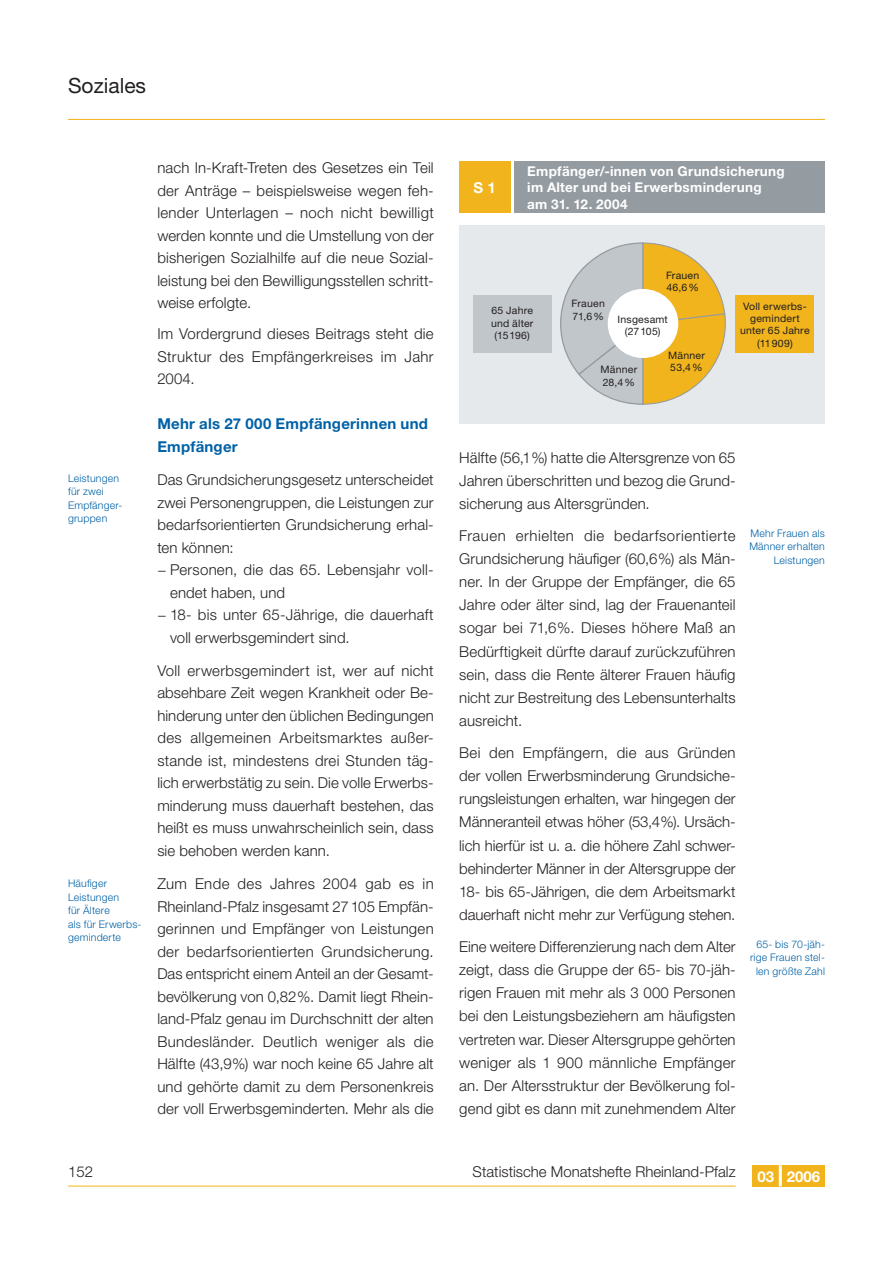
<style>
.page{position:relative;width:893px;height:1263px;background:#fff}
.page>*{position:absolute;margin:0;border:0;box-sizing:border-box;transform-origin:0 0}
.t1{font:21px "Helvetica Neue LT";color:#231f20}
.t2{font:300 15px/22.5px "Helvetica Neue LT";letter-spacing:.01em;color:#231f20;text-align:justify}
.t3{font:700 15px/22.5px "Helvetica Neue LT";letter-spacing:.015em;color:#0061a6}
.t4{font:700 15px "Helvetica Neue LT";color:#fff}
.t5{font:700 13.5px/16.2px "Helvetica Neue LT";letter-spacing:.02em;color:#fff}
.t6{font:300 10.5px/13.5px "Helvetica Neue LT";letter-spacing:.02em;color:#0061a6;text-align:right}
.t7{font:10.35px/12.3px "Helvetica Neue LT";letter-spacing:.02em;color:#231f20;text-align:center}
</style>
<div class="page">
<hr style="left:68px;top:119px;width:757px;height:1px;background:#f1b41c">
<div style="left:753px;top:1165px;width:72px;height:21px;background:#f1b41c"></div>
<hr style="left:779px;top:1165px;width:3px;height:21px;background:#fff">
<hr style="left:68px;top:1186px;width:668px;height:1px;background:#f1b41c">
<div style="left:459px;top:225px;width:366px;height:199px;background:#e6e9eb"></div>
<svg style="left:551px;top:242px;width:175px;height:163px"></svg>
<div style="left:608px;top:289px;width:70px;height:69px;background:#fff;border-radius:50%"></div>
<div style="left:473px;top:295px;width:78px;height:58px;background:#c1c6ca"></div>
<div style="left:736px;top:295px;width:78px;height:58px;background:#f1b41c"></div>
<div style="left:459px;top:162px;width:51px;height:51px;background:#f1b41c"></div>
<div style="left:514px;top:162px;width:311px;height:51px;background:#949ba1"></div>
<h1 class="t1" style="left:68px;top:73px;width:80px">Soziales</h1>
<p class="t6" style="left:68px;top:471px;width:55px;text-align:left">Leistungen für zwei<br>Empfänger&shy;gruppen</p>
<p class="t6" style="left:68px;top:876px;width:75px;text-align:left">Häufiger<br>Leistungen<br>für Ältere<br>als für Erwerbs&shy;geminderte</p>
<p class="t2" style="left:157px;top:156px;width:278px">nach In-Kraft-Treten des Gesetzes ein Teil der Anträge – beispielsweise wegen feh&shy;lender Unterlagen – noch nicht bewilligt werden konnte und die Umstellung von der bisherigen Sozialhilfe auf die neue Sozial&shy;leistung bei den Bewilligungsstellen schritt&shy;weise erfolgte.</p>
<p class="t2" style="left:157px;top:323px;width:278px">Im Vordergrund dieses Beitrags steht die Struktur des Empfängerkreises im Jahr 2004.</p>
<p class="t3" style="left:157px;top:413px;width:272px">Mehr als 27 000 Empfängerinnen und<br>Empfänger</p>
<p class="t2" style="left:157px;top:468px;width:278px">Das Grundsicherungsgesetz unterscheidet</p>
<p class="t2" style="left:157px;top:491px;width:278px">zwei Personengruppen, die Leistungen zur</p>
<p class="t2" style="left:157px;top:513px;width:278px">bedarfsorientierten Grundsicherung erhal-</p>
<p class="t2" style="left:157px;top:536px;width:78px">ten können:</p>
<p class="t2" style="left:157px;top:558px;width:276px">− Personen, die das 65. Lebensjahr voll-</p>
<p class="t2" style="left:170px;top:581px;width:117px">endet haben, und</p>
<p class="t2" style="left:157px;top:603px;width:278px">− 18- bis unter 65-Jährige, die dauerhaft</p>
<p class="t2" style="left:170px;top:626px;width:181px">voll erwerbsgemindert sind.</p>
<p class="t2" style="left:157px;top:659px;width:278px;text-align:left">Voll erwerbsgemindert ist, wer auf nicht absehbare Zeit wegen Krankheit oder Be&shy;hinderung unter den üblichen Bedingungen des allgemeinen Arbeitsmarktes außer&shy;stande ist, mindestens drei Stunden täg&shy;lich erwerbstätig zu sein. Die volle Erwerbs&shy;minderung muss dauerhaft bestehen, das heißt es muss unwahrscheinlich sein, dass sie behoben werden kann.</p>
<p class="t2" style="left:157px;top:872px;width:278px">Zum Ende des Jahres 2004 gab es in Rheinland-Pfalz insgesamt 27105 Empfän&shy;gerinnen und Empfänger von Leistungen der bedarfsorientierten Grundsicherung.<br>Das entspricht einem Anteil an der Gesamt&shy;bevölkerung von 0,82%. Damit liegt Rhein&shy;land-Pfalz genau im Durchschnitt der alten Bundesländer. Deutlich weniger als die Hälfte (43,9%) war noch keine 65 Jahre alt und gehörte damit zu dem Personenkreis der voll Erwerbsgeminderten. Mehr als die</p>
<p class="t4" style="left:474px;top:178px;width:24px">S 1</p>
<p class="t5" style="left:527px;top:163px;width:259px">Empfänger/-innen von Grundsicherung im Alter und bei Erwerbsminderung am 31. 12. 2004</p>
<p class="t7" style="left:666px;top:269px;width:35px;text-align:left">Frauen<br>46,6%</p>
<p class="t7" style="left:572px;top:297px;width:35px;text-align:left">Frauen<br>71,6%</p>
<p class="t7" style="left:491px;top:304px;width:44px">65 Jahre und älter (15196)</p>
<p class="t7" style="left:740px;top:300px;width:71px">Voll erwerbs&shy;gemindert unter 65 Jahre (11909)</p>
<p class="t7" style="left:617px;top:313px;width:52px">Insgesamt (27105)</p>
<p class="t7" style="left:668px;top:349px;width:38px">Männer</p>
<p class="t7" style="left:600px;top:363px;width:38px">Männer</p>
<p class="t7" style="left:670px;top:361px;width:34px">53,4%</p>
<p class="t7" style="left:603px;top:376px;width:34px">28,4%</p>
<p class="t2" style="left:459px;top:445px;width:278px;line-height:23.2px">Hälfte (56,1%) hatte die Altersgrenze von 65<br>Jahren überschritten und bezog die Grund&shy;sicherung aus Altersgründen.</p>
<p class="t2" style="left:459px;top:523px;width:278px;line-height:23.2px">Frauen erhielten die bedarfsorientierte Grundsicherung häufiger (60,6%) als Män&shy;ner. In der Gruppe der Empfänger, die 65<br>Jahre oder älter sind, lag der Frauenanteil sogar bei 71,6%. Dieses höhere Maß an Bedürftigkeit dürfte darauf zurückzuführen sein, dass die Rente älterer Frauen häufig nicht zur Bestreitung des Lebensunterhalts ausreicht.</p>
<p class="t2" style="left:459px;top:740px;width:278px;line-height:23.2px">Bei den Empfängern, die aus Gründen der vollen Erwerbsminderung Grundsiche&shy;rungsleistungen erhalten, war hingegen der Männeranteil etwas höher (53,4%). Ursäch&shy;lich hierfür ist u. a. die höhere Zahl schwer&shy;behinderter Männer in der Altersgruppe der 18- bis 65-Jährigen, die dem Arbeitsmarkt dauerhaft nicht mehr zur Verfügung stehen.</p>
<p class="t2" style="left:459px;top:934px;width:278px;line-height:23.2px">Eine weitere Differenzierung nach dem Alter zeigt, dass die Gruppe der 65- bis 70-jäh&shy;rigen Frauen mit mehr als 3 000 Personen bei den Leistungsbeziehern am häufigsten vertreten war. Dieser Altersgruppe gehörten weniger als 1 900 männliche Empfänger an. Der Altersstruktur der Bevölkerung fol&shy;gend gibt es dann mit zunehmendem Alter</p>
<p class="t6" style="left:749px;top:526px;width:77px">Mehr Frauen als<br>Männer erhalten<br>Leistungen</p>
<p class="t6" style="left:750px;top:937px;width:76px">65- bis 70-jäh&shy;rige Frauen stel&shy;len größte Zahl</p>
<p class="t2" style="left:68px;top:1160px;width:27px">152</p>
<p class="t2" style="left:473px;top:1160px;width:265px">Statistische Monatshefte Rheinland-Pfalz</p>
<p class="t4" style="left:757px;top:1167px;width:64px">03 2006</p>
</div>
